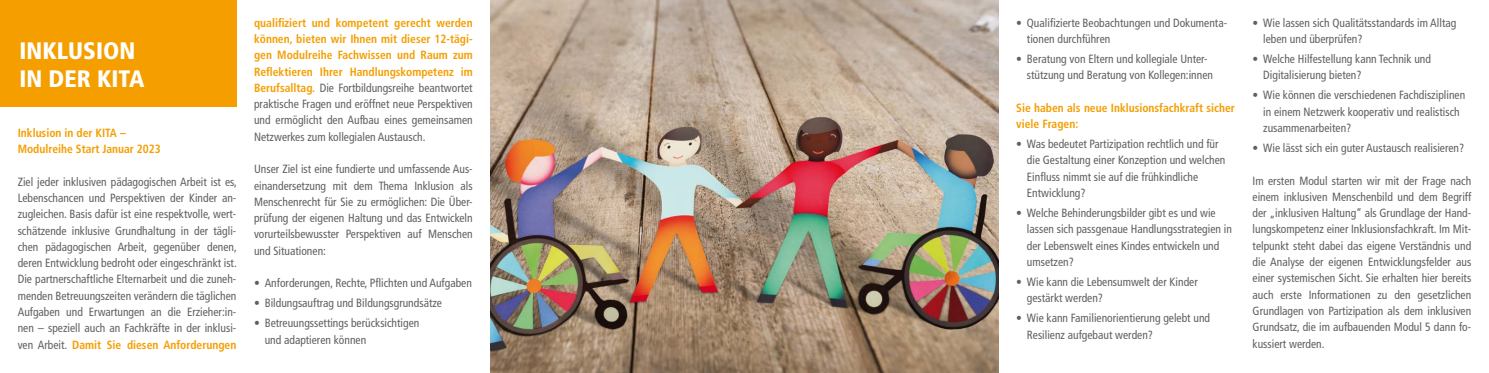
<style>
.page{position:relative;width:1489px;height:373px;background:#fff}
.page>*{position:absolute;margin:0;border:0;box-sizing:border-box;transform-origin:0 0}
.t1{font:900 condensed 23.75px/27.5px "Frutiger";color:#fff}
.t2{font:condensed 11.88px/16.2px "Frutiger";color:#605f61}
.t3{font:700 condensed 11.88px/16.2px "Frutiger";color:#f49e00}
.s1{font-weight:700;color:#f49e00}
.s2{font-weight:400;color:#605f61}
</style>
<div class="page">
<img style="left:490px;top:0;width:508px;height:372px">
<div style="left:0;top:0;width:236px;height:106px;background:#f49e00"></div>
<h1 class="t1" style="left:19px;top:37px;width:126px">INKLUSION<br>IN DER KITA</h1>
<p class="t3" style="left:18px;top:124px;width:145px">Inklusion in der KITA –<br>Modulreihe Start Januar 2023</p>
<p class="t2" style="left:18px;top:173px;width:220px;text-align:justify">Ziel jeder inklusiven pädagogischen Arbeit ist es, Lebenschancen und Perspektiven der Kinder an&shy;zugleichen. Basis dafür ist eine respektvolle, wert&shy;schätzende inklusive Grundhaltung in der tägli&shy;chen pädagogischen Arbeit, gegenüber denen, deren Entwicklung bedroht oder eingeschränkt ist.<br>Die partnerschaftliche Elternarbeit und die zuneh&shy;menden Betreuungszeiten verändern die täglichen Aufgaben und Erwartungen an die Erzieher:in&shy;nen – speziell auch an Fachkräfte in der inklusi&shy;ven Arbeit. <span class="s1">Damit Sie diesen Anforderungen</span></p>
<p class="t3" style="left:254px;top:14px;width:220px;text-align:justify">qualifiziert und kompetent gerecht werden können, bieten wir Ihnen mit dieser 12-tägi&shy;gen Modulreihe Fachwissen und Raum zum Reflektieren Ihrer Handlungskompetenz im Berufsalltag. <span class="s2">Die Fortbildungsreihe beantwortet praktische Fragen und eröffnet neue Perspektiven und ermöglicht den Aufbau eines gemeinsamen Netzwerkes zum kollegialen Austausch.</span></p>
<p class="t2" style="left:254px;top:161px;width:220px;text-align:justify">Unser Ziel ist eine fundierte und umfassende Aus&shy;einandersetzung mit dem Thema Inklusion als Menschenrecht für Sie zu ermöglichen: Die Über&shy;prüfung der eigenen Haltung und das Entwickeln vorurteilsbewusster Perspektiven auf Menschen und Situationen:</p>
<p class="t2" style="left:254px;top:274px;width:219px">• Anforderungen, Rechte, Pflichten und Aufgaben</p>
<p class="t2" style="left:254px;top:294px;width:189px">• Bildungsauftrag und Bildungsgrundsätze</p>
<p class="t2" style="left:265px;top:314px;width:156px;text-indent:-11px">• Betreuungssettings berücksichtigen und adaptieren können</p>
<p class="t2" style="left:1026px;top:14px;width:202px;text-indent:-11px">• Qualifizierte Beobachtungen und Dokumenta&shy;tionen durchführen</p>
<p class="t2" style="left:1026px;top:51px;width:187px;text-indent:-11px">• Beratung von Eltern und kollegiale Unter&shy;stützung und Beratung von Kollegen:innen</p>
<p class="t3" style="left:1016px;top:99px;width:220px">Sie haben als neue Inklusionsfachkraft sicher viele Fragen:</p>
<p class="t2" style="left:1026px;top:136px;width:200px;text-indent:-11px">• Was bedeutet Partizipation rechtlich und für die Gestaltung einer Konzeption und welchen Einfluss nimmt sie auf die frühkindliche Entwicklung?</p>
<p class="t2" style="left:1026px;top:204px;width:206px;text-indent:-11px">• Welche Behinderungsbilder gibt es und wie lassen sich passgenaue Handlungsstrategien in der Lebenswelt eines Kindes entwickeln und umsetzen?</p>
<p class="t2" style="left:1026px;top:273px;width:172px;text-indent:-11px">• Wie kann die Lebensumwelt der Kinder gestärkt werden?</p>
<p class="t2" style="left:1026px;top:309px;width:185px;text-indent:-11px">• Wie kann Familienorientierung gelebt und<br>Resilienz aufgebaut werden?</p>
<p class="t2" style="left:1263px;top:14px;width:194px;text-indent:-11px">• Wie lassen sich Qualitätsstandards im Alltag leben und überprüfen?</p>
<p class="t2" style="left:1263px;top:51px;width:169px;text-indent:-11px">• Welche Hilfestellung kann Technik und<br>Digitalisierung bieten?</p>
<p class="t2" style="left:1263px;top:87px;width:203px;text-indent:-11px">• Wie können die verschiedenen Fachdisziplinen in einem Netzwerk kooperativ und realistisch zusammenarbeiten?</p>
<p class="t2" style="left:1252px;top:139px;width:213px">• Wie lässt sich ein guter Austausch realisieren?</p>
<p class="t2" style="left:1252px;top:172px;width:220px;text-align:justify">Im ersten Modul starten wir mit der Frage nach einem inklusiven Menschenbild und dem Begriff der „inklusiven Haltung“ als Grundlage der Hand&shy;lungskompetenz einer Inklusionsfachkraft. Im Mit&shy;telpunkt steht dabei das eigene Verständnis und die Analyse der eigenen Entwicklungsfelder aus einer systemischen Sicht. Sie erhalten hier bereits auch erste Informationen zu den gesetzlichen Grundlagen von Partizipation als dem inklusiven Grundsatz, die im aufbauenden Modul 5 dann fo&shy;kussiert werden.</p>
</div>
